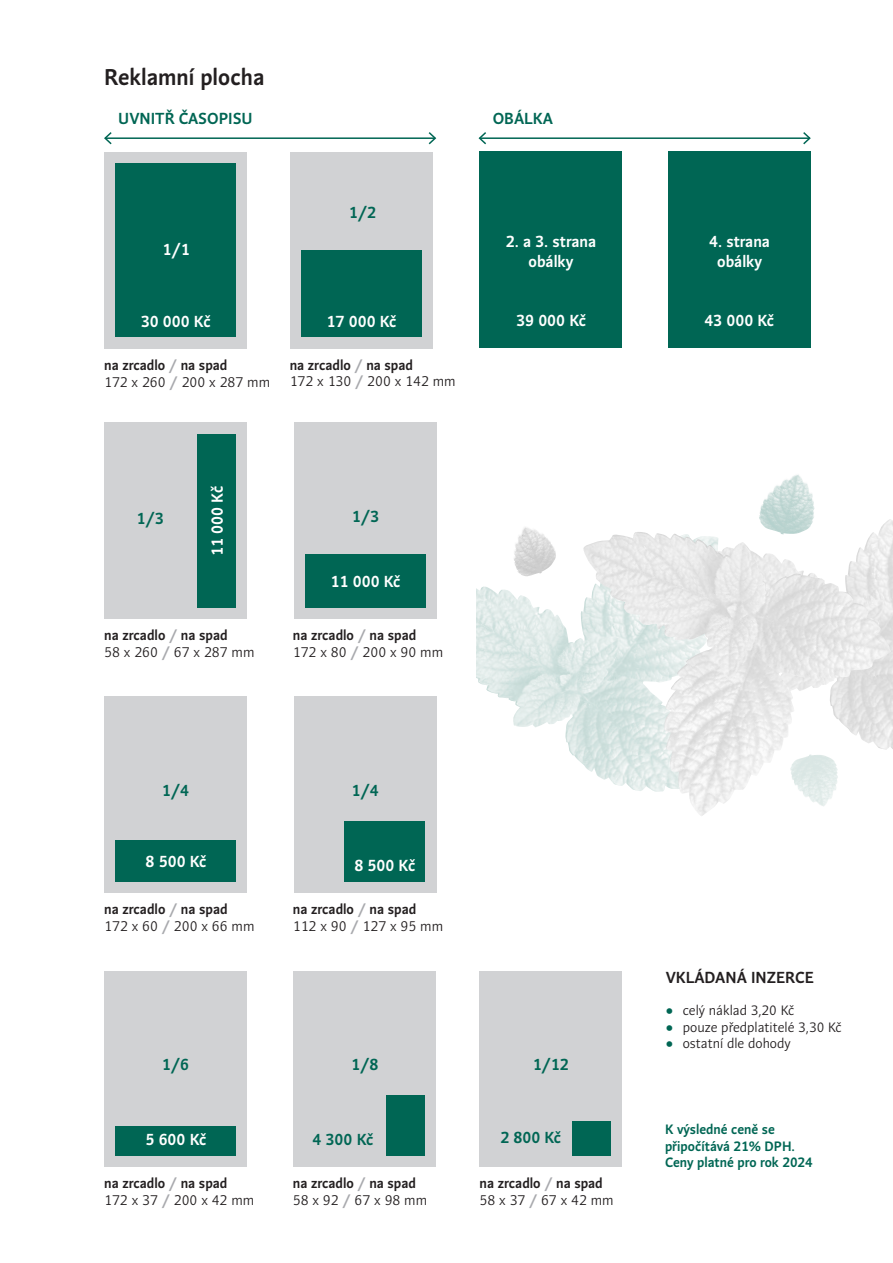
<style>
.page{position:relative;width:893px;height:1263px;background:#fff}
.page>*{position:absolute;margin:0;border:0;box-sizing:border-box;transform-origin:0 0}
.t1{font:700 22.65px "Andulka Sans";color:#231f20}
.t2{font:700 15.9px/19px "Andulka Sans";color:#fff;text-align:center}
.t3{font:700 15.9px "Andulka Sans";color:#006654}
.t4{font:700 15.9px "Andulka Sans";color:#231f20}
.t5{font:700 13.95px/16.6px "Andulka Sans";color:#231f20}
.t6{font:13.95px/16.6px "Andulka Sans";color:#231f20}
.t7{font:13.5px "Andulka Sans";color:#231f20}
.t8{font:700 13.5px/16.5px "Andulka Sans";color:#006654}
.s1{font-weight:700}
.s2{font-weight:700;color:#a8a9ad}
.s3{color:#a8a9ad}
.s4{font-weight:400}
.s5{color:#006654}
</style>
<div class="page">
<img style="left:476px;top:576px;width:107px;height:182px">
<img style="left:835px;top:526px;width:51px;height:223px">
<img style="left:583px;top:533px;width:252px;height:283px">
<img style="left:759px;top:475px;width:56px;height:60px">
<img style="left:514px;top:527px;width:42px;height:49px">
<img style="left:790px;top:754px;width:48px;height:53px">
<div style="left:480px;top:151px;width:142px;height:196px;background:#006654"></div>
<div style="left:668px;top:151px;width:143px;height:196px;background:#006654"></div>
<div style="left:104px;top:152px;width:143px;height:196px;background:#d1d2d4"></div>
<div style="left:115px;top:163px;width:121px;height:174px;background:#006654"></div>
<div style="left:291px;top:152px;width:142px;height:196px;background:#d1d2d4"></div>
<div style="left:302px;top:250px;width:120px;height:87px;background:#006654"></div>
<div style="left:104px;top:423px;width:143px;height:196px;background:#d1d2d4"></div>
<div style="left:197px;top:434px;width:39px;height:174px;background:#006654"></div>
<div style="left:104px;top:697px;width:143px;height:196px;background:#d1d2d4"></div>
<div style="left:115px;top:840px;width:121px;height:42px;background:#006654"></div>
<div style="left:104px;top:971px;width:143px;height:195px;background:#d1d2d4"></div>
<div style="left:115px;top:1126px;width:121px;height:29px;background:#006654"></div>
<div style="left:294px;top:971px;width:142px;height:195px;background:#d1d2d4"></div>
<div style="left:386px;top:1095px;width:39px;height:60px;background:#006654"></div>
<div style="left:480px;top:971px;width:142px;height:195px;background:#d1d2d4"></div>
<div style="left:572px;top:1121px;width:39px;height:34px;background:#006654"></div>
<div style="left:294px;top:423px;width:142px;height:196px;background:#d1d2d4"></div>
<div style="left:305px;top:554px;width:120px;height:54px;background:#006654"></div>
<div style="left:294px;top:697px;width:142px;height:196px;background:#d1d2d4"></div>
<div style="left:344px;top:821px;width:81px;height:61px;background:#006654"></div>
<hr style="left:480px;top:137px;width:330px;height:2px;background:#006654">
<svg style="left:478px;top:132px;width:10px;height:13px"></svg>
<svg style="left:802px;top:132px;width:9px;height:13px"></svg>
<hr style="left:105px;top:137px;width:330px;height:2px;background:#006654">
<svg style="left:104px;top:132px;width:9px;height:13px"></svg>
<svg style="left:427px;top:132px;width:10px;height:13px"></svg>
<h1 class="t1" style="left:104px;top:64px;width:162px">Reklamní plocha</h1>
<p class="t3" style="left:118px;top:108px;width:134px">Uvnitř časopisu</p>
<p class="t3" style="left:493px;top:108px;width:62px">OBÁLKA</p>
<p class="t2" style="left:162px;top:240px;width:29px">1/1</p>
<p class="t3" style="left:349px;top:203px;width:29px">1/2</p>
<p class="t2" style="left:141px;top:312px;width:71px">30 000 Kč</p>
<p class="t6" style="left:104px;top:357px;width:168px"><span class="s1">na zrcadlo</span> <span class="s2">/</span> <span class="s1">na spad<br></span>172 x 260 <span class="s2">/</span> 200 x 287 mm</p>
<p class="t2" style="left:327px;top:312px;width:71px">17 000 Kč</p>
<p class="t6" style="left:290px;top:356px;width:168px"><span class="s1">na zrcadlo</span> <span class="s2">/</span> <span class="s1">na spad<br></span>172 x 130 <span class="s2">/</span> 200 x 142 mm</p>
<p class="t3" style="left:136px;top:509px;width:29px">1/3</p>
<p class="t2" style="left:208px;top:556px;width:71px;rotate:-90deg">11 000 Kč</p>
<p class="t5" style="left:104px;top:627px;width:152px">na zrcadlo <span class="s3">/</span> na spad<br><span class="s4">58 x 260</span> <span class="s3">/</span> <span class="s4">67 x 287 mm</span></p>
<p class="t3" style="left:352px;top:507px;width:29px">1/3</p>
<p class="t2" style="left:331px;top:572px;width:71px">11 000 Kč</p>
<p class="t5" style="left:293px;top:627px;width:152px">na zrcadlo <span class="s3">/</span> na spad<br><span class="s4">172 x 80</span> <span class="s3">/</span> <span class="s4">200 x 90 mm</span></p>
<p class="t2" style="left:506px;top:232px;width:92px">2. a 3. strana obálky</p>
<p class="t2" style="left:516px;top:311px;width:71px">39 000 Kč</p>
<p class="t3" style="left:162px;top:781px;width:29px">1/4</p>
<p class="t3" style="left:351px;top:781px;width:29px">1/4</p>
<p class="t2" style="left:146px;top:851px;width:62px">8 500 Kč</p>
<p class="t2" style="left:354px;top:856px;width:62px">8 500 Kč</p>
<p class="t5" style="left:104px;top:901px;width:152px">na zrcadlo <span class="s3">/</span> na spad<br><span class="s4">172 x 60</span> <span class="s3">/</span> <span class="s4">200 x 66 mm</span></p>
<p class="t5" style="left:293px;top:901px;width:152px">na zrcadlo <span class="s3">/</span> na spad<br><span class="s4">112 x 90</span> <span class="s3">/</span> <span class="s4">127 x 95 mm</span></p>
<p class="t3" style="left:162px;top:1054px;width:29px">1/6</p>
<p class="t3" style="left:351px;top:1054px;width:29px">1/8</p>
<p class="t3" style="left:533px;top:1054px;width:38px">1/12</p>
<p class="t2" style="left:146px;top:1130px;width:62px">5 600 Kč</p>
<p class="t3" style="left:313px;top:1130px;width:62px">4 300 Kč</p>
<p class="t3" style="left:500px;top:1128px;width:62px">2 800 Kč</p>
<p class="t5" style="left:104px;top:1175px;width:152px">na zrcadlo <span class="s3">/</span> na spad<br><span class="s4">172 x 37</span> <span class="s3">/</span> <span class="s4">200 x 42 mm</span></p>
<p class="t5" style="left:293px;top:1175px;width:136px">na zrcadlo <span class="s3">/</span> na spad<br><span class="s4">58 x 92</span> <span class="s3">/</span> <span class="s4">67 x 98 mm</span></p>
<p class="t5" style="left:480px;top:1175px;width:136px">na zrcadlo <span class="s3">/</span> na spad<br><span class="s4">58 x 37</span> <span class="s3">/</span> <span class="s4">67 x 42 mm</span></p>
<p class="t2" style="left:709px;top:232px;width:62px">4. strana obálky</p>
<p class="t2" style="left:704px;top:311px;width:71px">43 000 Kč</p>
<p class="t4" style="left:666px;top:968px;width:150px">Vkládaná inzerce</p>
<p class="t7" style="left:666px;top:1003px;width:130px"><span class="s5">•</span> celý náklad 3,20 Kč</p>
<p class="t7" style="left:666px;top:1019px;width:178px"><span class="s5">•</span> pouze předplatitelé 3,30 Kč</p>
<p class="t7" style="left:666px;top:1035px;width:127px"><span class="s5">•</span> ostatní dle dohody</p>
<p class="t8" style="left:665px;top:1121px;width:149px">K výsledné ceně se připočítává 21% DPH.<br>Ceny platné pro rok 2024</p>
</div>
